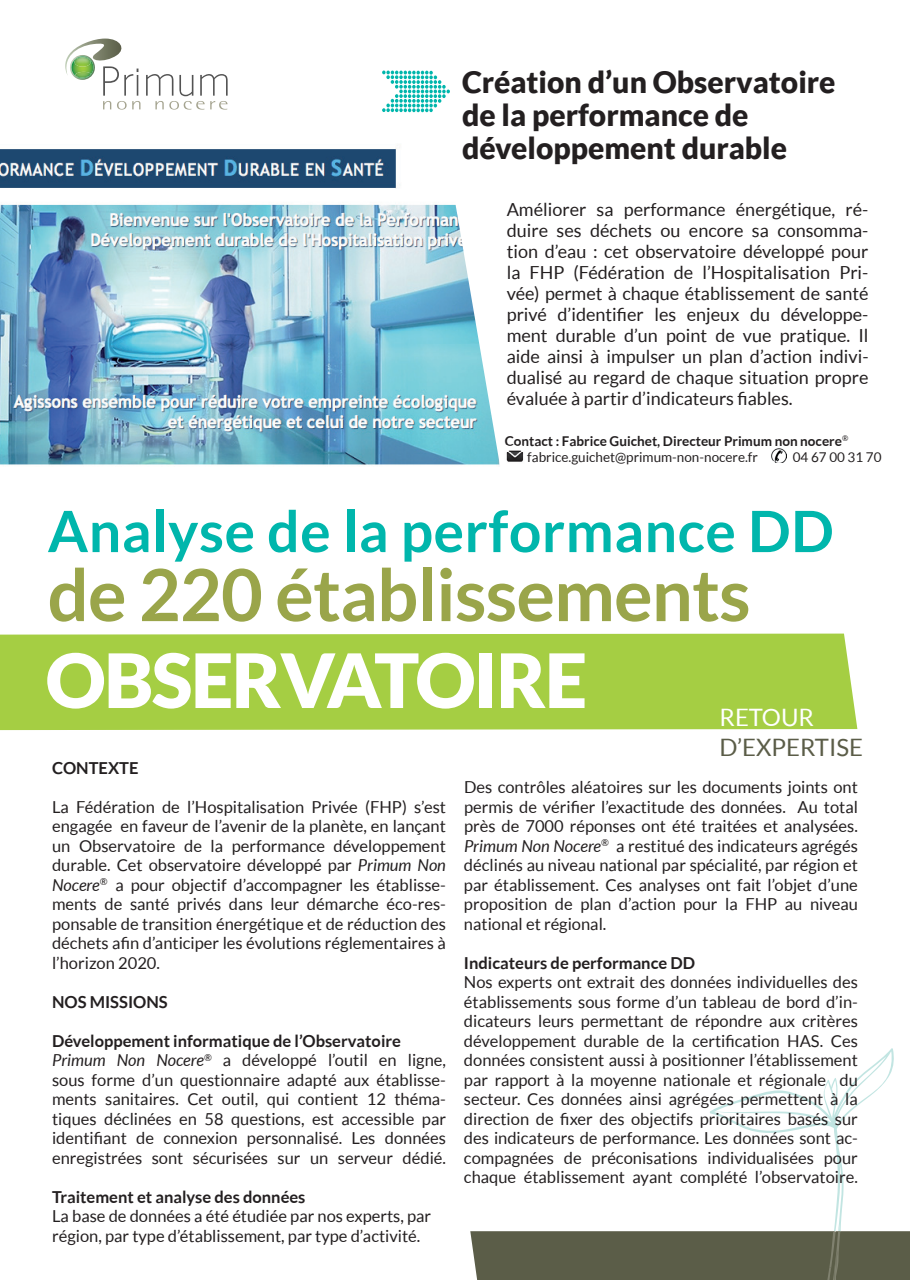
<style>
.page{position:relative;width:910px;height:1280px;background:#fff}
.page>*{position:absolute;margin:0;border:0;box-sizing:border-box;transform-origin:0 0}
.t1{font:900 75px "Lato";letter-spacing:-.02em;color:#fff}
.t2{font:700 72px "Lato";letter-spacing:-.01em;color:#9aa54a}
.t3{font:700 57px "Lato";letter-spacing:.01em;color:#00b6ac}
.t4{font:900 30px/33px "Lato";color:#231f20}
.t5{font:24px "Lato";color:#5b5d48}
.t6{font:24px "Lato";color:#fff}
.t7{font:18px/21px "Lato";color:#231f20;text-align:justify}
.t8{font:16.5px/19.5px "Lato";color:#231f20;text-align:justify}
.t9{font:700 16.5px "Lato";color:#231f20}
.t10{font:700 13.5px/16.2px "Lato";color:#231f20}
.t11{font:13.5px "Lato";color:#231f20}
.s1{font-weight:400}
.s2{font-style:italic}
.s3{font-weight:700}
</style>
<div class="page">
<img style="left:0;top:148px;width:500px;height:317px">
<div style="left:0;top:634px;width:857px;height:96px;background:#a5ce43"></div>
<svg style="left:65px;top:38px;width:75px;height:72px"></svg>
<svg style="left:146px;top:74px;width:82px;height:36px"></svg>
<svg style="left:470px;top:1048px;width:440px;height:232px"></svg>
<div style="left:462px;top:68px;width:422px;height:121px;background:#fff"></div>
<svg style="left:382px;top:71px;width:68px;height:41px"></svg>
<img style="left:508px;top:450px;width:14px;height:2px">
<img style="left:507px;top:445px;width:17px;height:1px">
<img style="left:506px;top:452px;width:18px;height:10px">
<img style="left:772px;top:449px;width:15px;height:14px">
<div style="left:413px;top:139px;width:39px;height:44px;background:#fff"></div>
<h3 class="t4" style="left:462px;top:64px;width:375px">Création d’un Observatoire de la performance de développement durable</h3>
<p class="t7" style="left:507px;top:199px;width:363px">Améliorer sa performance énergétique, ré&shy;duire ses déchets ou encore sa consomma&shy;tion d’eau : cet observatoire développé pour la FHP (Fédération de l’Hospitalisation Pri&shy;vée) permet à chaque établissement de santé privé d’identifier les enjeux du développe&shy;ment durable d’un point de vue pratique. Il aide ainsi à impulser un plan d’action indivi&shy;dualisé au regard de chaque situation propre évaluée à partir d’indicateurs fiables.</p>
<p class="t10" style="left:527px;top:432px;width:323px;text-indent:-23px">Contact : Fabrice Guichet, Directeur Primum non nocere<sup>® </sup><span class="s1">fabrice.guichet@primum-non-nocere.fr</span></p>
<p class="t11" style="left:793px;top:449px;width:90px">04 67 00 31 70</p>
<h3 class="t3" style="left:48px;top:499px;width:787px">Analyse de la performance DD</h3>
<h2 class="t2" style="left:48px;top:554px;width:704px">de 220 établissements</h2>
<h1 class="t1" style="left:46px;top:637px;width:543px">OBSERVATOIRE</h1>
<h3 class="t6" style="left:719px;top:704px;width:96px">RETOUR</h3>
<h3 class="t5" style="left:719px;top:734px;width:145px">D’EXPERTISE</h3>
<p class="t9" style="left:52px;top:758px;width:88px">CONTEXTE</p>
<p class="t8" style="left:52px;top:797px;width:395px">La Fédération de l’Hospitalisation Privée (FHP) s’est engagée en faveur de l’avenir de la planète, en lançant un Observatoire de la performance développement durable. Cet observatoire développé par <span class="s2">Primum Non Nocere</span><sup>®</sup> a pour objectif d’accompagner les établisse&shy;ments de santé privés dans leur démarche éco-res&shy;ponsable de transition énergétique et de réduction des déchets afin d’anticiper les évolutions réglementaires à l’horizon 2020.</p>
<p class="t9" style="left:52px;top:992px;width:117px">NOS MISSIONS</p>
<p class="t8" style="left:52px;top:1031px;width:395px;text-align:left"><span class="s3">Développement informatique de l’Observatoire </span><span class="s2">Primum Non Nocere</span><sup>®</sup> a développé l’outil en ligne, sous forme d’un questionnaire adapté aux établisse&shy;ments sanitaires. Cet outil, qui contient 12 théma&shy;tiques déclinées en 58 questions, est accessible par identifiant de connexion personnalisé. Les données enregistrées sont sécurisées sur un serveur dédié.</p>
<p class="t9" style="left:52px;top:1187px;width:255px">Traitement et analyse des données</p>
<p class="t8" style="left:52px;top:1206px;width:381px">La base de données a été étudiée par nos experts, par région, par type d’établissement, par type d’activité.</p>
<p class="t8" style="left:464px;top:777px;width:395px">Des contrôles aléatoires sur les documents joints ont permis de vérifier l’exactitude des données. Au total près de 7000 réponses ont été traitées et analysées.<br><span class="s2">Primum Non Nocere</span><sup>®</sup> a restitué des indicateurs agrégés déclinés au niveau national par spécialité, par région et par établissement. Ces analyses ont fait l’objet d’une proposition de plan d’action pour la FHP au niveau national et régional.</p>
<p class="t9" style="left:464px;top:953px;width:233px">Indicateurs de performance DD</p>
<p class="t8" style="left:464px;top:972px;width:395px">Nos experts ont extrait des données individuelles des établissements sous forme d’un tableau de bord d’in&shy;dicateurs leurs permettant de répondre aux critères développement durable de la certification HAS. Ces données consistent aussi à positionner l’établissement par rapport à la moyenne nationale et régionale du secteur. Ces données ainsi agrégées permettent à la direction de fixer des objectifs prioritaires basés sur des indicateurs de performance. Les données sont ac&shy;compagnées de préconisations individualisées pour chaque établissement ayant complété l’observatoire.</p>
</div>
